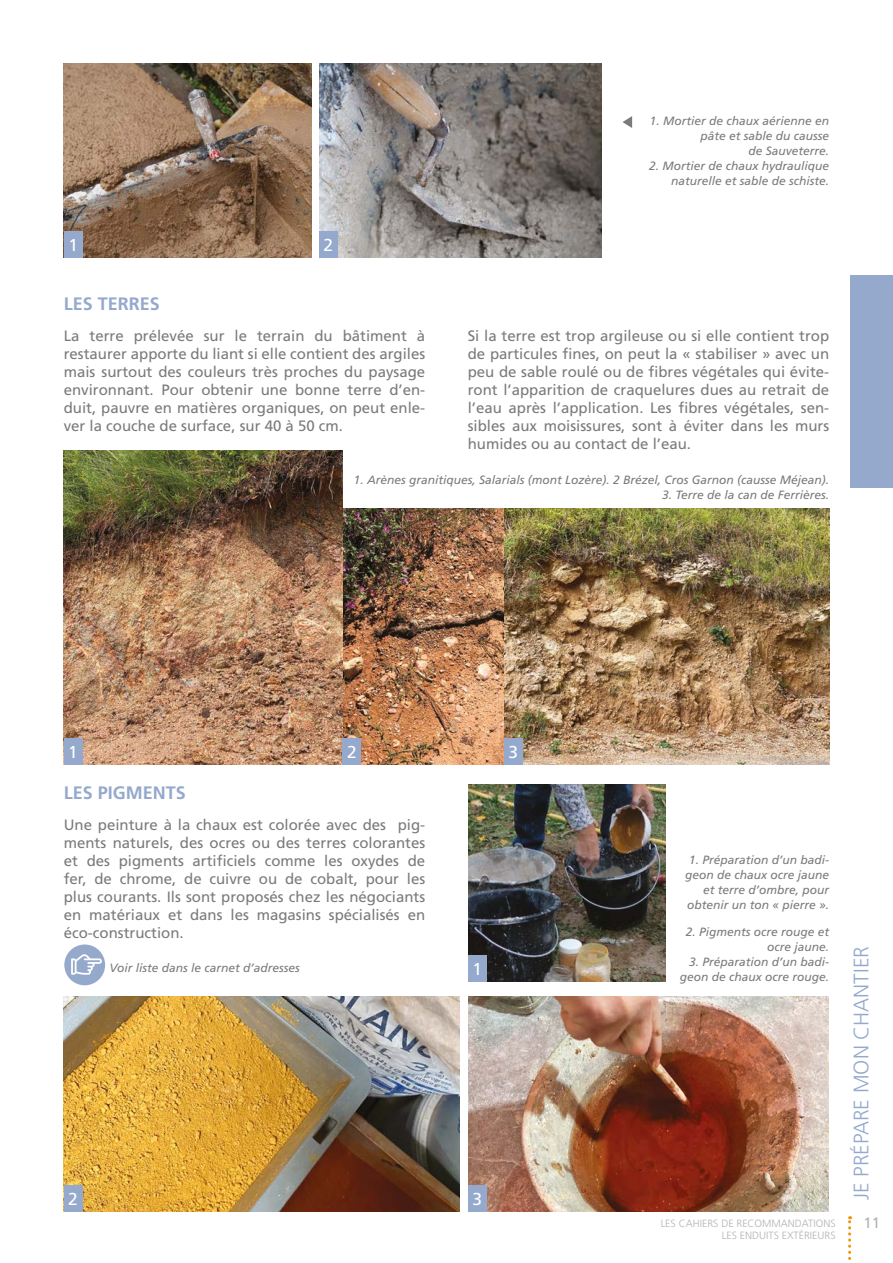
<style>
.page{position:relative;width:893px;height:1263px;background:#fff}
.page>*{position:absolute;margin:0;border:0;box-sizing:border-box;transform-origin:0 0}
.t1{font:300 21px "Frutiger";color:#95a9cd}
.TITRE_1-BLEU{font:700 18px "Frutiger";color:#95a9cd}
.texte_courant{font:17.25px "Frutiger";color:#fff}
.texte_courant-2{font:15px/18px "Frutiger";color:#7c7b7b;text-align:justify}
.t2{font:15px "Frutiger";color:#b3b2b2}
.légende{font:italic 12px/15px "Frutiger";color:#7c7b7b;text-align:right}
.t3{font:300 10.5px "Frutiger";color:#b3b2b2}
</style>
<div class="page">
<svg style="left:848px;top:1216px;width:3px;height:44px"></svg>
<div style="left:850px;top:276px;width:43px;height:212px;background:#95a9cd"></div>
<img style="left:343px;top:508px;width:486px;height:256px">
<img style="left:64px;top:451px;width:279px;height:313px">
<img style="left:468px;top:785px;width:197px;height:196px">
<div style="left:64px;top:738px;width:18px;height:26px;background:#95a9cd"></div>
<div style="left:343px;top:738px;width:18px;height:26px;background:#95a9cd"></div>
<div style="left:504px;top:738px;width:18px;height:26px;background:#95a9cd"></div>
<img style="left:64px;top:996px;width:396px;height:216px">
<img style="left:468px;top:996px;width:361px;height:216px">
<div style="left:64px;top:1185px;width:18px;height:27px;background:#95a9cd"></div>
<div style="left:468px;top:1185px;width:19px;height:27px;background:#95a9cd"></div>
<div style="left:468px;top:955px;width:19px;height:26px;background:#95a9cd"></div>
<img style="left:319px;top:64px;width:282px;height:193px">
<img style="left:64px;top:64px;width:247px;height:193px">
<div style="left:319px;top:231px;width:18px;height:26px;background:#95a9cd"></div>
<div style="left:64px;top:231px;width:18px;height:26px;background:#95a9cd"></div>
<svg style="left:622px;top:116px;width:10px;height:12px"></svg>
<div style="left:64px;top:944px;width:41px;height:41px;background:#95a9cd;border-radius:50%"></div>
<svg style="left:71px;top:954px;width:31px;height:21px"></svg>
<p class="texte_courant" style="left:68px;top:235px;width:11px">1</p>
<p class="texte_courant" style="left:323px;top:235px;width:11px">2</p>
<p class="légende" style="left:650px;top:114px;width:181px">1. Mortier de chaux aérienne en pâte et sable du causse<br>de Sauveterre.</p>
<p class="légende" style="left:649px;top:159px;width:182px">2. Mortier de chaux hydraulique naturelle et sable de schiste.</p>
<p class="TITRE_1-BLEU" style="left:64px;top:293px;width:98px">LES TERRES</p>
<p class="texte_courant-2" style="left:64px;top:327px;width:363px">La terre prélevée sur le terrain du bâtiment à restaurer apporte du liant si elle contient des argiles mais surtout des couleurs très proches du paysage environnant. Pour obtenir une bonne terre d’en&shy;duit, pauvre en matières organiques, on peut enle&shy;ver la couche de surface, sur 40 à 50 cm.</p>
<p class="texte_courant-2" style="left:468px;top:326px;width:363px">Si la terre est trop argileuse ou si elle contient trop de particules fines, on peut la « stabiliser » avec un peu de sable roulé ou de fibres végétales qui évite&shy;ront l’apparition de craquelures dues au retrait de l’eau après l’application. Les fibres végétales, sen&shy;sibles aux moisissures, sont à éviter dans les murs humides ou au contact de l’eau.</p>
<p class="légende" style="left:354px;top:472px;width:477px">1. Arènes granitiques, Salarials (mont Lozère). 2 Brézel, Cros Garnon (causse Méjean).</p>
<p class="légende" style="left:662px;top:487px;width:169px">3. Terre de la can de Ferrières.</p>
<p class="texte_courant" style="left:68px;top:742px;width:11px">1</p>
<p class="texte_courant" style="left:347px;top:742px;width:11px">2</p>
<p class="texte_courant" style="left:508px;top:742px;width:11px">3</p>
<p class="TITRE_1-BLEU" style="left:64px;top:782px;width:124px">LES PIGMENTS</p>
<p class="texte_courant-2" style="left:64px;top:815px;width:363px">Une peinture à la chaux est colorée avec des pig&shy;ments naturels, des ocres ou des terres colorantes et des pigments artificiels comme les oxydes de fer, de chrome, de cuivre ou de cobalt, pour les plus courants. Ils sont proposés chez les négociants en matériaux et dans les magasins spécialisés en éco-construction.</p>
<p class="légende" style="left:109px;top:960px;width:192px">Voir liste dans le carnet d’adresses</p>
<p class="texte_courant" style="left:473px;top:959px;width:11px">1</p>
<p class="texte_courant" style="left:68px;top:1189px;width:11px">2</p>
<p class="texte_courant" style="left:473px;top:1189px;width:11px">3</p>
<p class="légende" style="left:685px;top:852px;width:146px">1. Préparation d’un badi&shy;geon de chaux ocre jaune et terre d’ombre, pour obtenir un ton « pierre ».</p>
<p class="légende" style="left:686px;top:925px;width:145px">2. Pigments ocre rouge et ocre jaune.</p>
<p class="légende" style="left:680px;top:955px;width:151px">3. Préparation d’un badi&shy;geon de chaux ocre rouge.</p>
<p class="t1" style="left:849px;top:1200px;width:256px;rotate:-90deg">JE PRÉPARE MON CHANTIER</p>
<p class="t3" style="left:661px;top:1217px;width:176px">LES CAHIERS DE RECOMMANDATIONS</p>
<p class="t2" style="left:864px;top:1214px;width:18px">11</p>
<p class="t3" style="left:722px;top:1229px;width:115px">LES ENDUITS EXTÉRIEURS</p>
</div>
